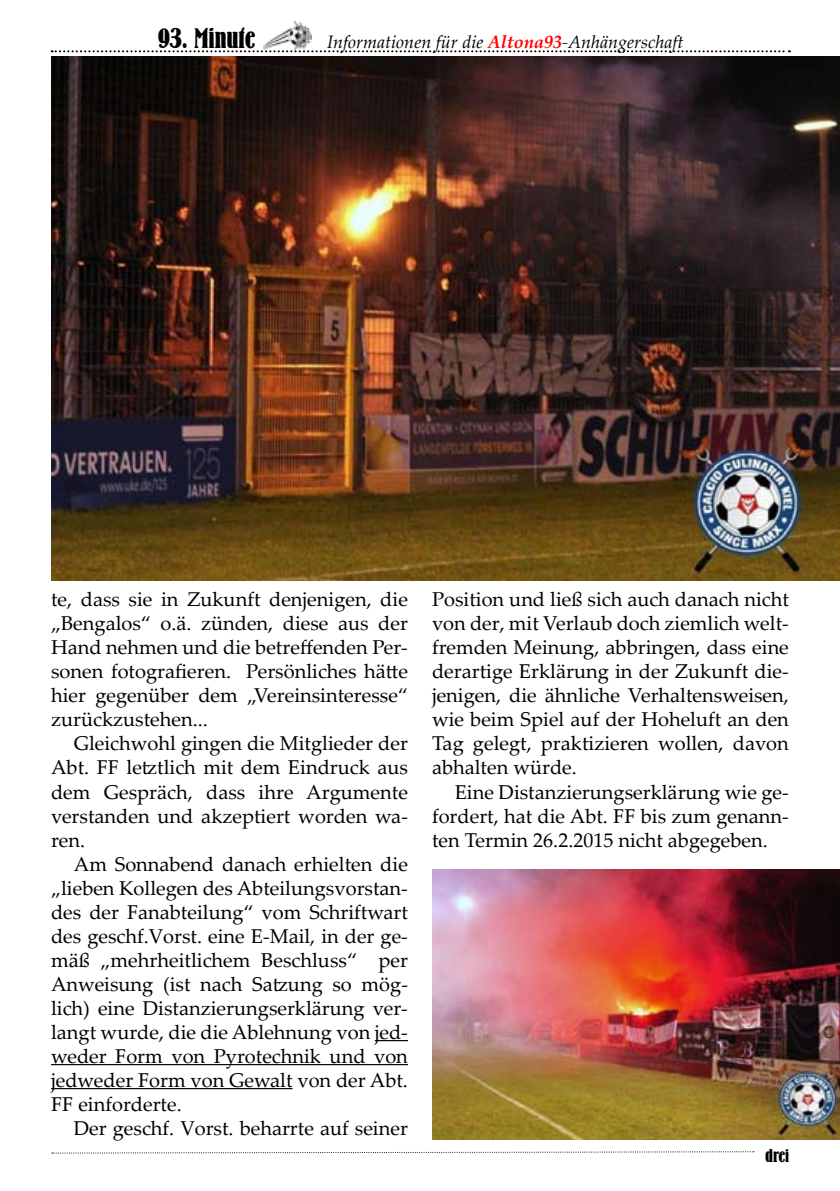
<style>
.page{position:relative;width:840px;height:1191px;background:#fff}
.page>*{position:absolute;margin:0;border:0;box-sizing:border-box;transform-origin:0 0}
.t1{font:700 condensed 28px "Bernhard";color:#000}
.t2{font:20px/24px "Palatino Linotype";color:#000;text-align:justify}
.t3{font:italic 18px "Palatino Linotype";color:#000}
.t4{font:700 condensed 18px "Bernhard";color:#000}
.s1{font-weight:700;color:#f00}
</style>
<div class="page">
<svg style="left:52px;top:50px;width:737px;height:2px"></svg>
<img style="left:263px;top:22px;width:48px;height:28px">
<svg style="left:52px;top:1151px;width:701px;height:3px"></svg>
<hr style="left:374px;top:1040px;width:34px;height:1px;background:#000">
<hr style="left:51px;top:1064px;width:357px;height:1px;background:#000">
<hr style="left:51px;top:1088px;width:241px;height:1px;background:#000">
<img style="left:432px;top:869px;width:407px;height:271px">
<img style="left:51px;top:57px;width:788px;height:523px">
<h1 class="t1" style="left:158px;top:23px;width:99px">93. Minute</h1>
<p class="t3" style="left:327px;top:29px;width:357px">Informationen für die <span class="s1">Altona93</span>-Anhängerschaft</p>
<p class="t2" style="left:51px;top:587px;width:358px">te, dass sie in Zukunft denjenigen, die „Bengalos“ o.ä. zünden, diese aus der Hand nehmen und die betreffenden Per&shy;sonen fotografieren. Persönliches hätte hier gegenüber dem „Vereinsinteresse“ zurückzustehen...</p>
<p class="t2" style="left:51px;top:731px;width:358px;text-indent:23px">Gleichwohl gingen die Mitglieder der Abt. FF letztlich mit dem Eindruck aus dem Gespräch, dass ihre Argumente verstanden und akzeptiert worden wa&shy;ren.</p>
<p class="t2" style="left:51px;top:851px;width:358px;text-indent:23px">Am Sonnabend danach erhielten die „lieben Kollegen des Abteilungsvorstan&shy;des der Fanabteilung“ vom Schriftwart des geschf.Vorst. eine E-Mail, in der ge&shy;mäß „mehrheitlichem Beschluss“ per Anweisung (ist nach Satzung so mög&shy;lich) eine Distanzierungserklärung ver&shy;langt wurde, die die Ablehnung von jed&shy;weder Form von Pyrotechnik und von jedweder Form von Gewalt von der Abt.<br>FF einforderte.</p>
<p class="t2" style="left:74px;top:1115px;width:335px">Der geschf. Vorst. beharrte auf seiner</p>
<p class="t2" style="left:432px;top:587px;width:358px">Position und ließ sich auch danach nicht von der, mit Verlaub doch ziemlich welt&shy;fremden Meinung, abbringen, dass eine derartige Erklärung in der Zukunft die&shy;jenigen, die ähnliche Verhaltensweisen, wie beim Spiel auf der Hoheluft an den Tag gelegt, praktizieren wollen, davon abhalten würde.</p>
<p class="t2" style="left:432px;top:779px;width:358px;text-indent:23px">Eine Distanzierungserklärung wie ge&shy;fordert, hat die Abt. FF bis zum genann&shy;ten Termin 26.2.2015 nicht abgegeben.</p>
<p class="t4" style="left:764px;top:1146px;width:25px">drei</p>
</div>
